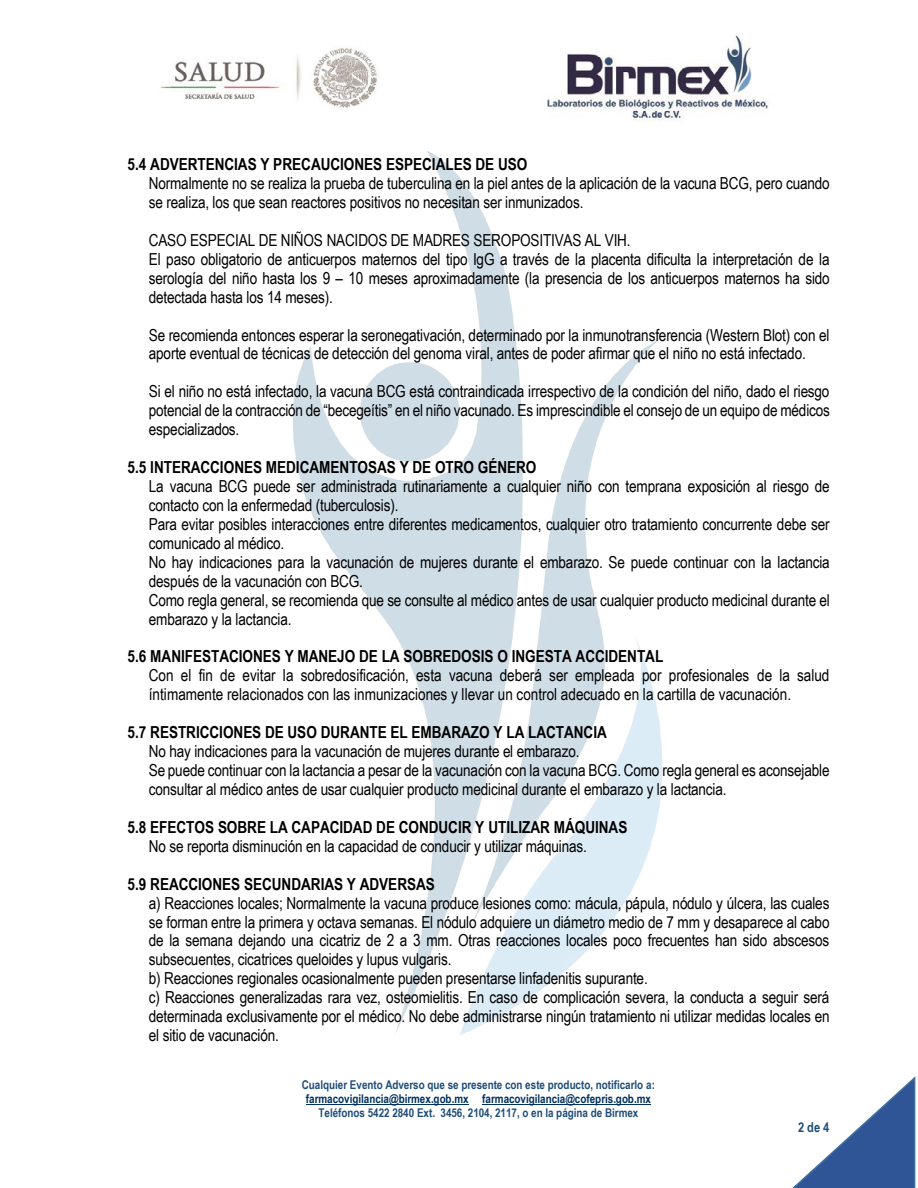
<style>
.page{position:relative;width:918px;height:1188px;background:#fff}
.page>*{position:absolute;margin:0;border:0;box-sizing:border-box;transform-origin:0 0}
.t1{font:16.5px/18.9px "Arial Narrow";letter-spacing:-.01em;color:#000}
.t2{font:700 16.5px "Arial Narrow";letter-spacing:-.005em;color:#000}
.t3{font:700 13.5px "Arial Narrow";color:#1f4e79}
.t4{font:700 12px "Arial Narrow";letter-spacing:-.005em;color:#1f4e79}
.t5{font:700 12px "Arial Narrow";letter-spacing:-.005em;color:#023160}
</style>
<div class="page">
<img style="left:293px;top:151px;width:369px;height:884px">
<hr style="left:306px;top:1104px;width:163px;height:1px;background:#023160">
<hr style="left:482px;top:1104px;width:169px;height:1px;background:#023160">
<img style="left:160px;top:35px;width:608px;height:86px">
<svg style="left:792px;top:1076px;width:124px;height:112px"></svg>
<p class="t2" style="left:128px;top:152px;width:401px">5.4 ADVERTENCIAS Y PRECAUCIONES ESPECIALES DE USO</p>
<p class="t1" style="left:149px;top:173px;width:682px">Normalmente no se realiza la prueba de tuberculina en la piel antes de la aplicación de la vacuna BCG, pero cuando se realiza, los que sean reactores positivos no necesitan ser inmunizados.</p>
<p class="t1" style="left:149px;top:230px;width:682px">CASO ESPECIAL DE NIÑOS NACIDOS DE MADRES SEROPOSITIVAS AL VIH.<br>El paso obligatorio de anticuerpos maternos del tipo IgG a través de la placenta dificulta la interpretación de la serología del niño hasta los 9 – 10 meses aproximadamente (la presencia de los anticuerpos maternos ha sido detectada hasta los 14 meses).</p>
<p class="t1" style="left:149px;top:325px;width:682px">Se recomienda entonces esperar la seronegativación, determinado por la inmunotransferencia (Western Blot) con el aporte eventual de técnicas de detección del genoma viral, antes de poder afirmar que el niño no está infectado.</p>
<p class="t1" style="left:149px;top:382px;width:683px;text-align:justify">Si el niño no está infectado, la vacuna BCG está contraindicada irrespectivo de la condición del niño, dado el riesgo potencial de la contracción de “becegeítis” en el niño vacunado. Es imprescindible el consejo de un equipo de médicos especializados.</p>
<p class="t2" style="left:128px;top:455px;width:410px">5.5 INTERACCIONES MEDICAMENTOSAS Y DE OTRO GÉNERO</p>
<p class="t1" style="left:149px;top:476px;width:682px">La vacuna BCG puede ser administrada rutinariamente a cualquier niño con temprana exposición al riesgo de contacto con la enfermedad (tuberculosis).<br>Para evitar posibles interacciones entre diferentes medicamentos, cualquier otro tratamiento concurrente debe ser comunicado al médico.<br>No hay indicaciones para la vacunación de mujeres durante el embarazo. Se puede continuar con la lactancia después de la vacunación con BCG.<br>Como regla general, se recomienda que se consulte al médico antes de usar cualquier producto medicinal durante el embarazo y la lactancia.</p>
<p class="t2" style="left:128px;top:644px;width:537px">5.6 MANIFESTACIONES Y MANEJO DE LA SOBREDOSIS O INGESTA ACCIDENTAL</p>
<p class="t1" style="left:149px;top:666px;width:682px">Con el fin de evitar la sobredosificación, esta vacuna deberá ser empleada por profesionales de la salud íntimamente relacionados con las inmunizaciones y llevar un control adecuado en la cartilla de vacunación.</p>
<p class="t2" style="left:128px;top:720px;width:481px">5.7 RESTRICCIONES DE USO DURANTE EL EMBARAZO Y LA LACTANCIA</p>
<p class="t1" style="left:149px;top:741px;width:682px">No hay indicaciones para la vacunación de mujeres durante el embarazo.<br>Se puede continuar con la lactancia a pesar de la vacunación con la vacuna BCG. Como regla general es aconsejable consultar al médico antes de usar cualquier producto medicinal durante el embarazo y la lactancia.</p>
<p class="t2" style="left:128px;top:815px;width:501px">5.8 EFECTOS SOBRE LA CAPACIDAD DE CONDUCIR Y UTILIZAR MÁQUINAS</p>
<p class="t1" style="left:149px;top:836px;width:440px">No se reporta disminución en la capacidad de conducir y utilizar máquinas.</p>
<p class="t2" style="left:128px;top:871px;width:309px">5.9 REACCIONES SECUNDARIAS Y ADVERSAS</p>
<p class="t1" style="left:149px;top:893px;width:682px">a) Reacciones locales; Normalmente la vacuna produce lesiones como: mácula, pápula, nódulo y úlcera, las cuales se forman entre la primera y octava semanas. El nódulo adquiere un diámetro medio de 7 mm y desaparece al cabo de la semana dejando una cicatriz de 2 a 3 mm. Otras reacciones locales poco frecuentes han sido abscesos subsecuentes, cicatrices queloides y lupus vulgaris.<br>b) Reacciones regionales ocasionalmente pueden presentarse linfadenitis supurante.<br>c) Reacciones generalizadas rara vez, osteomielitis. En caso de complicación severa, la conducta a seguir será determinada exclusivamente por el médico. No debe administrarse ningún tratamiento ni utilizar medidas locales en el sitio de vacunación.</p>
<p class="t4" style="left:302px;top:1076px;width:355px">Cualquier Evento Adverso que se presente con este producto, notificarlo a:</p>
<p class="t5" style="left:306px;top:1090px;width:347px">farmacovigilancia@birmex.gob.mx farmacovigilancia@cofepris.gob.mx</p>
<p class="t4" style="left:318px;top:1103px;width:321px">Teléfonos 5422 2840 Ext. 3456, 2104, 2117, o en la página de Birmex</p>
<p class="t3" style="left:798px;top:1117px;width:33px">2de 4</p>
</div>
